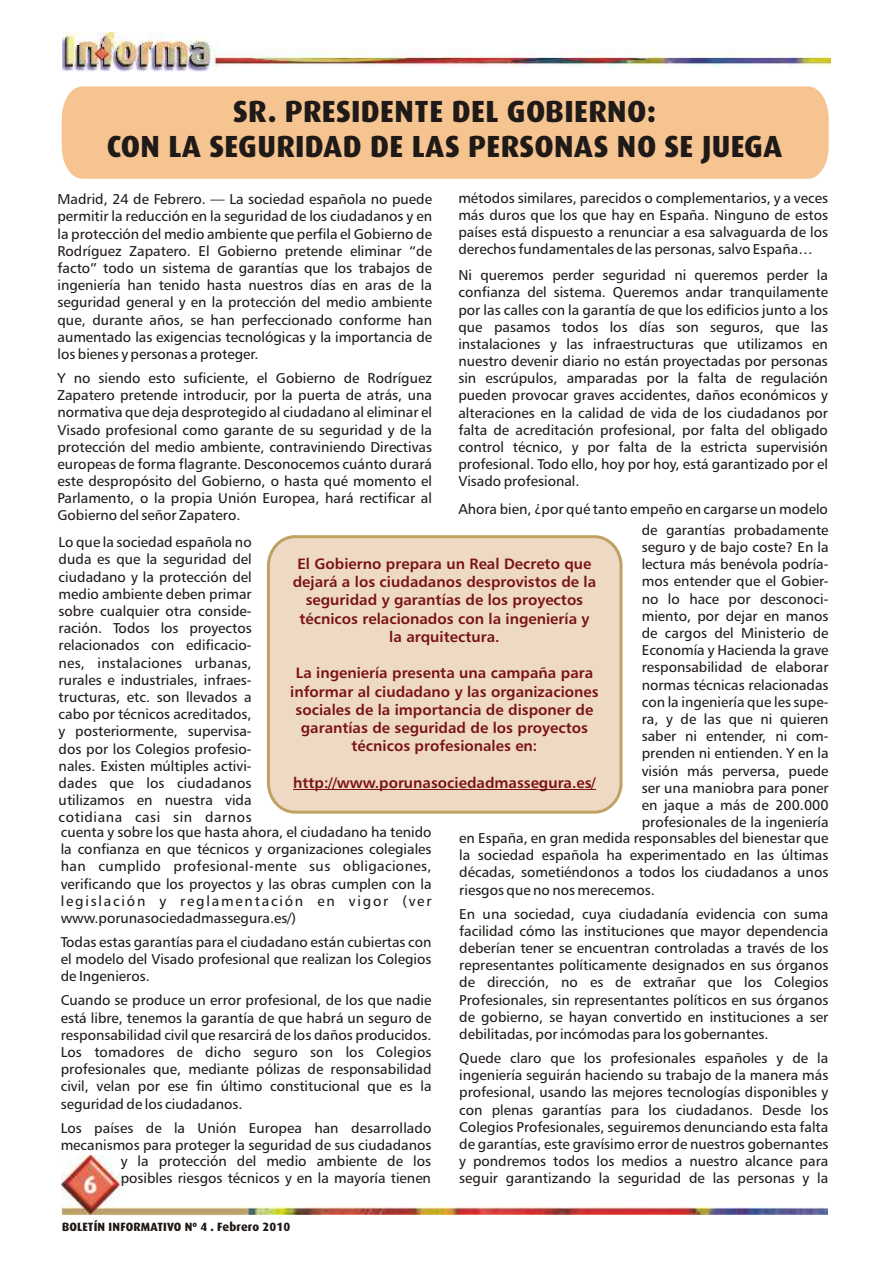
<style>
.page{position:relative;width:893px;height:1263px;background:#fff}
.page>*{position:absolute;margin:0;border:0;box-sizing:border-box;transform-origin:0 0}
.t1{font:800 30.6px/35.1px "Dax";color:#1f1a17;text-align:center}
.t2{font:15px/18.3px "Humanist 777 BT Roman B,Bold";color:#7a1211;text-align:center}
.t3{font:14.25px/17.2px "Humanist 777 BT Roman B";color:#1f1a17;text-align:justify}
.t4{font:800 12px "Dax";color:#1f1a17}
</style>
<div class="page">
<img style="left:62px;top:1155px;width:766px;height:59px">
<img style="left:63px;top:33px;width:767px;height:39px">
<div style="left:62px;top:86px;width:767px;height:93px;background:#f5c491"></div>
<div style="left:267px;top:535px;width:356px;height:279px;background:#edd9c4"></div>
<hr style="left:293px;top:789px;width:303px;height:1px;background:#7a1211">
<h1 class="t1" style="left:107px;top:96px;width:677px">SR. PRESIDENTE DEL GOBIERNO:<br>CON LA SEGURIDAD DE LAS PERSONAS NO SE JUEGA</h1>
<p class="t3" style="left:57px;top:192px;width:376px">Madrid, 24 de Febrero. — La sociedad española no puede permitir la reducción en la seguridad de los ciudadanos y en la protección del medio ambiente que perfila el Gobierno de Rodríguez Zapatero. El Gobierno pretende eliminar “de facto” todo un sistema de garantías que los trabajos de ingeniería han tenido hasta nuestros días en aras de la seguridad general y en la protección del medio ambiente que, durante años, se han perfeccionado conforme han aumentado las exigencias tecnológicas y la importancia de los bienes y personas a proteger.</p>
<p class="t3" style="left:57px;top:371px;width:376px">Y no siendo esto suficiente, el Gobierno de Rodríguez Zapatero pretende introducir, por la puerta de atrás, una normativa que deja desprotegido al ciudadano al eliminar el Visado profesional como garante de su seguridad y de la protección del medio ambiente, contraviniendo Directivas europeas de forma flagrante. Desconocemos cuánto durará este despropósito del Gobierno, o hasta qué momento el Parlamento, o la propia Unión Europea, hará rectificar al Gobierno del señor Zapatero.</p>
<p class="t3" style="left:59px;top:535px;width:195px">Lo que la sociedad española no duda es que la seguridad del ciudadano y la protección del medio ambiente deben primar sobre cualquier otra conside&shy;ración. Todos los proyectos relacionados con edificacio&shy;nes, instalaciones urbanas, rurales e industriales, infraes&shy;tructuras, etc. son llevados a cabo por técnicos acreditados, y posteriormente, supervisa&shy;dos por los Colegios profesio&shy;nales. Existen múltiples activi&shy;dades que los ciudadanos utilizamos en nuestra vida cotidiana casi sin darnos</p>
<p class="t3" style="left:458px;top:190px;width:371px">métodos similares, parecidos o complementarios, y a veces más duros que los que hay en España. Ninguno de estos países está dispuesto a renunciar a esa salvaguarda de los derechos fundamentales de las personas, salvo España…</p>
<p class="t3" style="left:458px;top:268px;width:371px">Ni queremos perder seguridad ni queremos perder la confianza del sistema. Queremos andar tranquilamente por las calles con la garantía de que los edificios junto a los que pasamos todos los días son seguros, que las instalaciones y las infraestructuras que utilizamos en nuestro devenir diario no están proyectadas por personas sin escrúpulos, amparadas por la falta de regulación pueden provocar graves accidentes, daños económicos y alteraciones en la calidad de vida de los ciudadanos por falta de acreditación profesional, por falta del obligado control técnico, y por falta de la estricta supervisión profesional. Todo ello, hoy por hoy, está garantizado por el Visado profesional.</p>
<p class="t3" style="left:458px;top:500px;width:372px;line-height:21px;text-align:right">Ahora bien, ¿por qué tanto empeño en cargarse un modelo de garantías probadamente</p>
<p class="t3" style="left:642px;top:540px;width:188px">seguro y de bajo coste? En la</p>
<p class="t3" style="left:642px;top:557px;width:188px">lectura más benévola podría-</p>
<p class="t3" style="left:642px;top:574px;width:188px">mos entender que el Gobier-</p>
<p class="t3" style="left:642px;top:591px;width:188px">no lo hace por desconoci-</p>
<p class="t3" style="left:642px;top:608px;width:188px">miento, por dejar en manos</p>
<p class="t3" style="left:642px;top:626px;width:188px">de cargos del Ministerio de</p>
<p class="t3" style="left:642px;top:643px;width:188px">Economía y Hacienda la grave</p>
<p class="t3" style="left:642px;top:660px;width:188px">responsabilidad de elaborar</p>
<p class="t3" style="left:642px;top:677px;width:188px">normas técnicas relacionadas</p>
<p class="t3" style="left:642px;top:694px;width:188px">con la ingeniería que les supe-</p>
<p class="t3" style="left:642px;top:712px;width:188px">ra, y de las que ni quieren</p>
<p class="t3" style="left:642px;top:729px;width:188px">saber ni entender, ni com-</p>
<p class="t3" style="left:642px;top:746px;width:188px">prenden ni entienden. Y en la</p>
<p class="t3" style="left:642px;top:763px;width:188px">visión más perversa, puede</p>
<p class="t3" style="left:642px;top:780px;width:189px">ser una maniobra para poner</p>
<p class="t3" style="left:642px;top:798px;width:188px">en jaque a más de 200.000</p>
<p class="t3" style="left:642px;top:815px;width:188px">profesionales de la ingeniería</p>
<p class="t3" style="left:459px;top:831px;width:371px">en España, en gran medida responsables del bienestar que</p>
<p class="t3" style="left:459px;top:848px;width:371px">la sociedad española ha experimentado en las últimas</p>
<p class="t3" style="left:459px;top:865px;width:371px">décadas, sometiéndonos a todos los ciudadanos a unos</p>
<p class="t3" style="left:459px;top:882px;width:197px">riesgos que no nos merecemos.</p>
<p class="t3" style="left:459px;top:906px;width:371px">En una sociedad, cuya ciudadanía evidencia con suma facilidad cómo las instituciones que mayor dependencia deberían tener se encuentran controladas a través de los representantes políticamente designados en sus órganos de dirección, no es de extrañar que los Colegios Profesionales, sin representantes políticos en sus órganos de gobierno, se hayan convertido en instituciones a ser debilitadas, por incómodas para los gobernantes.</p>
<p class="t3" style="left:459px;top:1051px;width:371px">Quede claro que los profesionales españoles y de la ingeniería seguirán haciendo su trabajo de la manera más profesional, usando las mejores tecnologías disponibles y con plenas garantías para los ciudadanos. Desde los Colegios Profesionales, seguiremos denunciando esta falta de garantías, este gravísimo error de nuestros gobernantes y pondremos todos los medios a nuestro alcance para seguir garantizando la seguridad de las personas y la</p>
<p class="t2" style="left:293px;top:556px;width:305px">El Gobierno prepara un Real Decreto que dejará a los ciudadanos desprovistos de la seguridad y garantías de los proyectos técnicos relacionados con la ingeniería y la arquitectura.</p>
<p class="t2" style="left:290px;top:665px;width:310px">La ingeniería presenta una campaña para informar al ciudadano y las organizaciones sociales de la importancia de disponer de garantías de seguridad de los proyectos técnicos profesionales en:</p>
<p class="t2" style="left:293px;top:775px;width:304px">http://www.porunasociedadmassegura.es/</p>
<p class="t3" style="left:61px;top:825px;width:372px">cuenta y sobre los que hasta ahora, el ciudadano ha tenido la confianza en que técnicos y organizaciones colegiales han cumplido profesional-mente sus obligaciones, verificando que los proyectos y las obras cumplen con la legislación y reglamentación en vigor (ver www.porunasociedadmassegura.es/)</p>
<p class="t3" style="left:61px;top:935px;width:372px">Todas estas garantías para el ciudadano están cubiertas con el modelo del Visado profesional que realizan los Colegios de Ingenieros.</p>
<p class="t3" style="left:61px;top:993px;width:372px">Cuando se produce un error profesional, de los que nadie está libre, tenemos la garantía de que habrá un seguro de responsabilidad civil que resarcirá de los daños producidos.<br>Los tomadores de dicho seguro son los Colegios profesionales que, mediante pólizas de responsabilidad civil, velan por ese fin último constitucional que es la seguridad de los ciudadanos.</p>
<p class="t3" style="left:61px;top:1120px;width:372px;line-height:16.8px;text-align:right">Los países de la Unión Europea han desarrollado mecanismos para proteger la seguridad de sus ciudadanos y la protección del medio ambiente de los<br>posibles riesgos técnicos y en la mayoría tienen</p>
<p class="t4" style="left:62px;top:1221px;width:230px">BOLETÍN INFORMATIVO Nº 4 . Febrero 2010</p>
</div>
